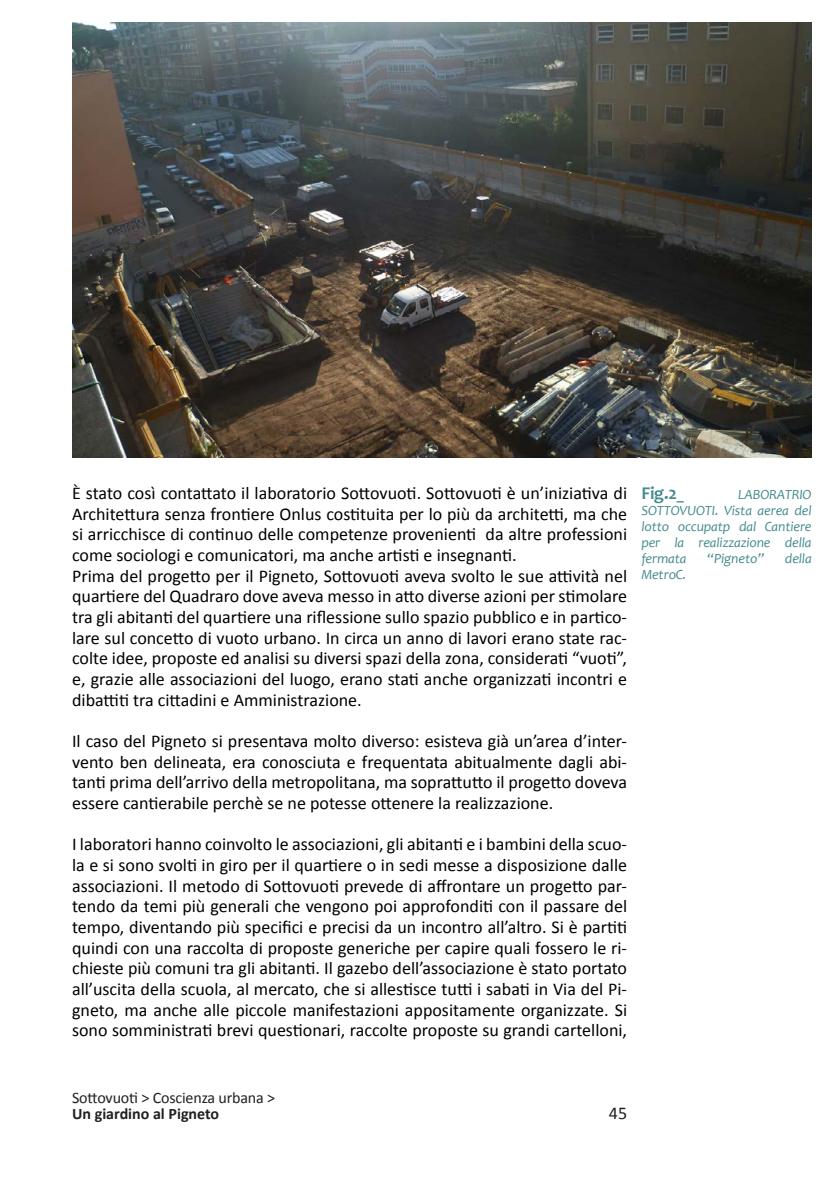
<style>
.page{position:relative;width:840px;height:1191px;background:#fff}
.page>*{position:absolute;margin:0;border:0;box-sizing:border-box;transform-origin:0 0}
.t1{font:18px/20.6px "Calibri";color:#000;text-align:justify}
.t2{font:700 18px "Candara";color:#468b8e}
.t3{font:18px "Calibri";color:#231f20}
.t4{font:16px "Calibri";letter-spacing:-.01em;color:#231f20}
.t5{font:700 16px "Calibri";color:#231f20}
.t6{font:italic 14px/16px "Candara";letter-spacing:-.01em;color:#468b8e;text-align:justify}
.s1{font-size:14px}
</style>
<div class="page">
<img style="left:72px;top:22px;width:739px;height:435px">
<p class="t1" style="left:72px;top:483px;width:556px;text-align:left">È stato così contattato il laboratorio Sottovuoti. Sottovuoti è un’iniziativa di Architettura senza frontiere Onlus costituita per lo più da architetti, ma che si arricchisce di continuo delle competenze provenienti da altre professioni come sociologi e comunicatori, ma anche artisti e insegnanti.<br>Prima del progetto per il Pigneto, Sottovuoti aveva svolto le sue attività nel quartiere del Quadraro dove aveva messo in atto diverse azioni per stimolare tra gli abitanti del quartiere una riflessione sullo spazio pubblico e in partico&shy;lare sul concetto di vuoto urbano. In circa un anno di lavori erano state rac&shy;colte idee, proposte ed analisi su diversi spazi della zona, considerati “vuoti”, e, grazie alle associazioni del luogo, erano stati anche organizzati incontri e dibattiti tra cittadini e Amministrazione.</p>
<p class="t1" style="left:72px;top:730px;width:556px">Il caso del Pigneto si presentava molto diverso: esisteva già un’area d’inter&shy;vento ben delineata, era conosciuta e frequentata abitualmente dagli abi&shy;tanti prima dell’arrivo della metropolitana, ma soprattutto il progetto doveva essere cantierabile perchè se ne potesse ottenere la realizzazione.</p>
<p class="t1" style="left:72px;top:834px;width:556px">I laboratori hanno coinvolto le associazioni, gli abitanti e i bambini della scuo&shy;la e si sono svolti in giro per il quartiere o in sedi messe a disposizione dalle associazioni. Il metodo di Sottovuoti prevede di affrontare un progetto par&shy;tendo da temi più generali che vengono poi approfonditi con il passare del tempo, diventando più specifici e precisi da un incontro all’altro. Si è partiti quindi con una raccolta di proposte generiche per capire quali fossero le ri&shy;chieste più comuni tra gli abitanti. Il gazebo dell’associazione è stato portato all’uscita della scuola, al mercato, che si allestisce tutti i sabati in Via del Pi&shy;gneto, ma anche alle piccole manifestazioni appositamente organizzate. Si sono somministrati brevi questionari, raccolte proposte su grandi cartelloni,</p>
<p class="t2" style="left:641px;top:481px;width:44px">Fig.2<span class="s1">_</span></p>
<p class="t6" style="left:641px;top:486px;width:172px;text-indent:97px">LABORATRIO SOTTOVUOTI. Vista aerea del lotto occupatp dal Cantiere per la realizzazione della fermata</p>
<p class="t6" style="left:706px;top:550px;width:59px">“Pigneto”</p>
<p class="t6" style="left:784px;top:550px;width:28px">della</p>
<p class="t6" style="left:641px;top:566px;width:46px">MetroC.</p>
<p class="t4" style="left:72px;top:1087px;width:204px">Sottovuoti &gt; Coscienza urbana &gt;</p>
<p class="t5" style="left:72px;top:1103px;width:148px">Un giardino al Pigneto</p>
<p class="t3" style="left:608px;top:1101px;width:20px">45</p>
</div>
